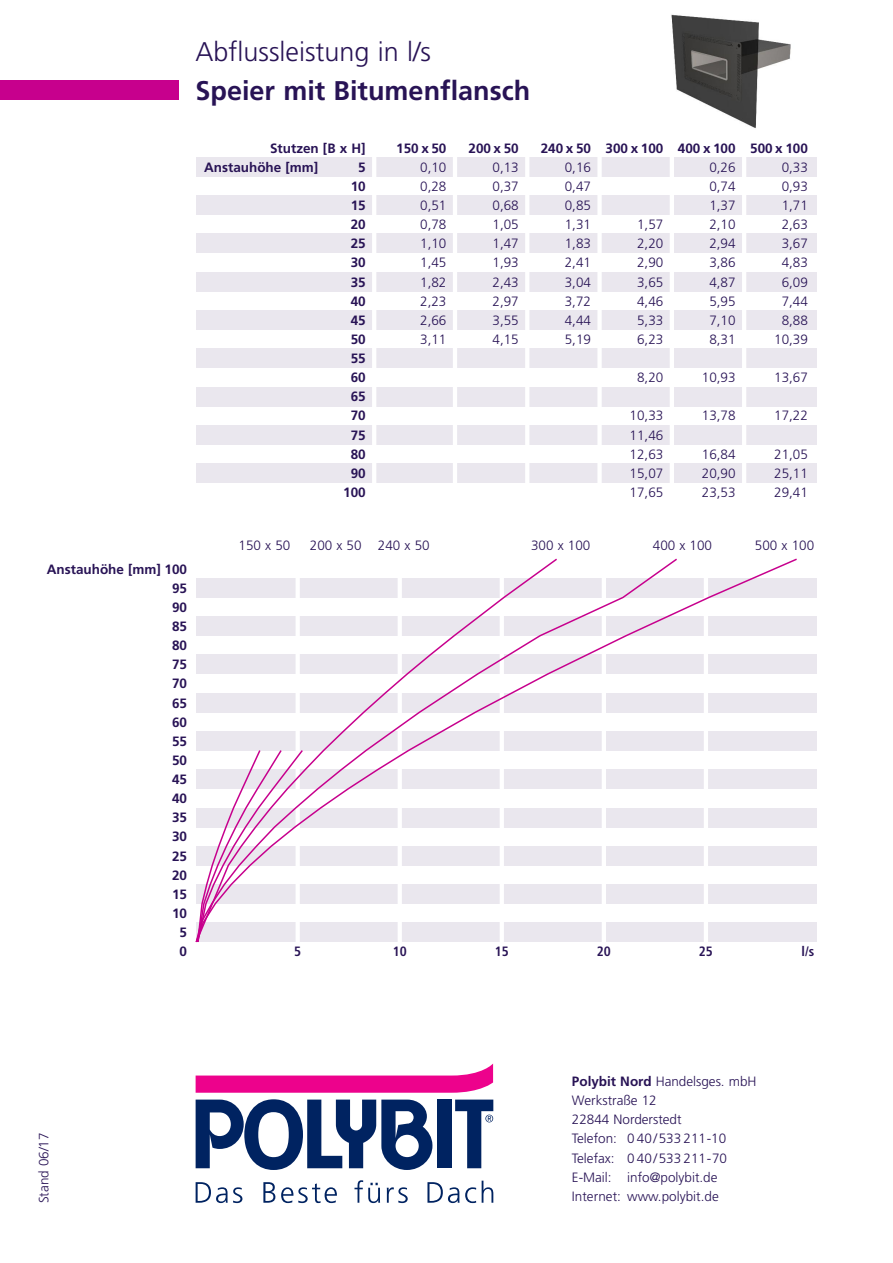
<style>
.page{position:relative;width:893px;height:1263px;background:#fff}
.page>*{position:absolute;margin:0;border:0;box-sizing:border-box;transform-origin:0 0}
.t1{font:700 27px "Frutiger";color:#281355}
.t2{font:300 27px "Frutiger";color:#281355}
.t3{font:300 13.5px/19.2px "Frutiger";color:#281355}
.t4{font:700 13.5px/19.2px "Frutiger";color:#281355}
.t5{font:700 condensed 13.5px "Frutiger";color:#281355}
.s1{font-weight:700}
</style>
<div class="page">
<div style="left:196px;top:157px;width:620px;height:19px;background:#eae7ee"></div>
<div style="left:196px;top:196px;width:620px;height:19px;background:#eae7ee"></div>
<div style="left:196px;top:234px;width:620px;height:19px;background:#eae7ee"></div>
<div style="left:196px;top:272px;width:620px;height:19px;background:#eae7ee"></div>
<div style="left:196px;top:310px;width:620px;height:20px;background:#eae7ee"></div>
<div style="left:196px;top:349px;width:620px;height:19px;background:#eae7ee"></div>
<div style="left:196px;top:387px;width:620px;height:19px;background:#eae7ee"></div>
<div style="left:196px;top:425px;width:620px;height:19px;background:#eae7ee"></div>
<div style="left:196px;top:463px;width:620px;height:20px;background:#eae7ee"></div>
<hr style="left:372px;top:119px;width:4px;height:383px;background:#fff">
<hr style="left:453px;top:119px;width:4px;height:383px;background:#fff">
<hr style="left:525px;top:119px;width:4px;height:383px;background:#fff">
<div style="left:597px;top:119px;width:5px;height:383px;background:#fff"></div>
<hr style="left:670px;top:119px;width:4px;height:383px;background:#fff">
<hr style="left:742px;top:119px;width:4px;height:383px;background:#fff">
<div style="left:0;top:81px;width:179px;height:19px;background:#c7008d"></div>
<div style="left:437px;top:1099px;width:14px;height:69px;background:#002361"></div>
<svg style="left:196px;top:1099px;width:236px;height:71px"></svg>
<svg style="left:196px;top:1063px;width:297px;height:30px"></svg>
<svg style="left:455px;top:1099px;width:38px;height:69px"></svg>
<svg style="left:196px;top:1182px;width:46px;height:21px"></svg>
<svg style="left:263px;top:1182px;width:12px;height:21px"></svg>
<svg style="left:281px;top:1183px;width:56px;height:20px"></svg>
<svg style="left:354px;top:1180px;width:26px;height:23px"></svg>
<svg style="left:387px;top:1187px;width:21px;height:16px"></svg>
<svg style="left:427px;top:1182px;width:49px;height:21px"></svg>
<svg style="left:482px;top:1180px;width:11px;height:23px"></svg>
<img style="left:671px;top:14px;width:120px;height:115px">
<div style="left:196px;top:923px;width:620px;height:19px;background:#eae7ee"></div>
<div style="left:196px;top:884px;width:620px;height:20px;background:#eae7ee"></div>
<div style="left:196px;top:846px;width:620px;height:19px;background:#eae7ee"></div>
<div style="left:196px;top:808px;width:620px;height:19px;background:#eae7ee"></div>
<div style="left:196px;top:770px;width:620px;height:19px;background:#eae7ee"></div>
<div style="left:196px;top:731px;width:620px;height:19px;background:#eae7ee"></div>
<div style="left:196px;top:693px;width:620px;height:19px;background:#eae7ee"></div>
<div style="left:196px;top:655px;width:620px;height:19px;background:#eae7ee"></div>
<div style="left:196px;top:617px;width:620px;height:19px;background:#eae7ee"></div>
<div style="left:196px;top:578px;width:620px;height:19px;background:#eae7ee"></div>
<svg style="left:195px;top:558px;width:604px;height:384px"></svg>
<svg style="left:196px;top:748px;width:108px;height:195px"></svg>
<h1 class="t2" style="left:196px;top:41px;width:237px">Abflussleistung in l/s</h1>
<h1 class="t1" style="left:196px;top:79px;width:336px">Speier mit Bitumenflansch</h1>
<p class="t4" style="left:270px;top:139px;width:97px">Stutzen [B x H]</p>
<p class="t4" style="left:396px;top:139px;width:52px">150 x 50</p>
<p class="t4" style="left:468px;top:139px;width:52px">200 x 50</p>
<p class="t4" style="left:541px;top:139px;width:269px">240 x 50 300 x 100 400 x 100 500 x 100</p>
<p class="t4" style="left:204px;top:158px;width:116px">Anstauhöhe [mm]</p>
<p class="t4" style="left:358px;top:158px;width:9px">5</p>
<p class="t3" style="left:420px;top:158px;width:28px">0,10</p>
<p class="t3" style="left:492px;top:158px;width:28px">0,13</p>
<p class="t3" style="left:565px;top:158px;width:28px">0,16</p>
<p class="t3" style="left:709px;top:158px;width:28px">0,26</p>
<p class="t3" style="left:782px;top:158px;width:28px">0,33</p>
<p class="t4" style="left:351px;top:178px;width:17px">10</p>
<p class="t3" style="left:420px;top:178px;width:28px">0,28</p>
<p class="t3" style="left:492px;top:178px;width:28px">0,37</p>
<p class="t3" style="left:565px;top:178px;width:28px">0,47</p>
<p class="t3" style="left:709px;top:178px;width:28px">0,74</p>
<p class="t3" style="left:782px;top:178px;width:28px">0,93</p>
<p class="t4" style="left:351px;top:197px;width:17px">15</p>
<p class="t3" style="left:420px;top:197px;width:28px">0,51</p>
<p class="t3" style="left:492px;top:197px;width:28px">0,68</p>
<p class="t3" style="left:565px;top:197px;width:28px">0,85</p>
<p class="t3" style="left:709px;top:197px;width:28px">1,37</p>
<p class="t3" style="left:782px;top:197px;width:28px">1,71</p>
<p class="t4" style="left:351px;top:216px;width:17px">20</p>
<p class="t3" style="left:420px;top:216px;width:28px">0,78</p>
<p class="t3" style="left:492px;top:216px;width:28px">1,05</p>
<p class="t3" style="left:565px;top:216px;width:28px">1,31</p>
<p class="t3" style="left:637px;top:216px;width:28px">1,57</p>
<p class="t3" style="left:709px;top:216px;width:28px">2,10</p>
<p class="t3" style="left:782px;top:216px;width:28px">2,63</p>
<p class="t4" style="left:351px;top:235px;width:17px">25</p>
<p class="t3" style="left:420px;top:235px;width:28px">1,10</p>
<p class="t3" style="left:492px;top:235px;width:28px">1,47</p>
<p class="t3" style="left:565px;top:235px;width:28px">1,83</p>
<p class="t3" style="left:637px;top:235px;width:28px">2,20</p>
<p class="t3" style="left:709px;top:235px;width:28px">2,94</p>
<p class="t3" style="left:782px;top:235px;width:28px">3,67</p>
<p class="t4" style="left:351px;top:254px;width:17px">30</p>
<p class="t3" style="left:420px;top:254px;width:28px">1,45</p>
<p class="t3" style="left:492px;top:254px;width:28px">1,93</p>
<p class="t3" style="left:565px;top:254px;width:28px">2,41</p>
<p class="t3" style="left:637px;top:254px;width:28px">2,90</p>
<p class="t3" style="left:709px;top:254px;width:28px">3,86</p>
<p class="t3" style="left:782px;top:254px;width:28px">4,83</p>
<p class="t4" style="left:351px;top:273px;width:17px">35</p>
<p class="t3" style="left:420px;top:273px;width:28px">1,82</p>
<p class="t3" style="left:492px;top:273px;width:28px">2,43</p>
<p class="t3" style="left:565px;top:273px;width:28px">3,04</p>
<p class="t3" style="left:637px;top:273px;width:28px">3,65</p>
<p class="t3" style="left:709px;top:273px;width:28px">4,87</p>
<p class="t3" style="left:782px;top:273px;width:28px">6,09</p>
<p class="t4" style="left:351px;top:292px;width:17px">40</p>
<p class="t3" style="left:420px;top:292px;width:28px">2,23</p>
<p class="t3" style="left:492px;top:292px;width:28px">2,97</p>
<p class="t3" style="left:565px;top:292px;width:28px">3,72</p>
<p class="t3" style="left:637px;top:292px;width:28px">4,46</p>
<p class="t3" style="left:709px;top:292px;width:28px">5,95</p>
<p class="t3" style="left:782px;top:292px;width:28px">7,44</p>
<p class="t4" style="left:351px;top:312px;width:17px">45</p>
<p class="t3" style="left:420px;top:312px;width:28px">2,66</p>
<p class="t3" style="left:492px;top:312px;width:28px">3,55</p>
<p class="t3" style="left:565px;top:312px;width:28px">4,44</p>
<p class="t3" style="left:637px;top:312px;width:28px">5,33</p>
<p class="t3" style="left:709px;top:312px;width:28px">7,10</p>
<p class="t3" style="left:782px;top:312px;width:28px">8,88</p>
<p class="t4" style="left:351px;top:331px;width:17px">50</p>
<p class="t3" style="left:420px;top:331px;width:28px">3,11</p>
<p class="t3" style="left:492px;top:331px;width:28px">4,15</p>
<p class="t3" style="left:565px;top:331px;width:28px">5,19</p>
<p class="t3" style="left:637px;top:331px;width:28px">6,23</p>
<p class="t3" style="left:709px;top:331px;width:28px">8,31</p>
<p class="t3" style="left:774px;top:331px;width:35px">10,39</p>
<p class="t4" style="left:351px;top:350px;width:17px">55<br>60</p>
<p class="t3" style="left:637px;top:369px;width:28px">8,20</p>
<p class="t3" style="left:702px;top:369px;width:35px">10,93</p>
<p class="t3" style="left:774px;top:369px;width:35px">13,67</p>
<p class="t4" style="left:351px;top:388px;width:17px">65<br>70</p>
<p class="t3" style="left:630px;top:407px;width:35px">10,33</p>
<p class="t3" style="left:702px;top:407px;width:35px">13,78</p>
<p class="t3" style="left:774px;top:407px;width:35px">17,22</p>
<p class="t4" style="left:351px;top:426px;width:17px">75</p>
<p class="t3" style="left:630px;top:426px;width:35px">11,46</p>
<p class="t4" style="left:351px;top:445px;width:17px">80</p>
<p class="t3" style="left:630px;top:445px;width:35px">12,63</p>
<p class="t3" style="left:702px;top:445px;width:35px">16,84</p>
<p class="t3" style="left:774px;top:445px;width:35px">21,05</p>
<p class="t4" style="left:351px;top:465px;width:17px">90</p>
<p class="t3" style="left:630px;top:465px;width:35px">15,07</p>
<p class="t3" style="left:702px;top:465px;width:35px">20,90</p>
<p class="t3" style="left:774px;top:465px;width:35px">25,11</p>
<p class="t4" style="left:343px;top:484px;width:24px">100</p>
<p class="t3" style="left:630px;top:484px;width:35px">17,65</p>
<p class="t3" style="left:702px;top:484px;width:35px">23,53</p>
<p class="t3" style="left:774px;top:484px;width:35px">29,41</p>
<p class="t4" style="left:47px;top:560px;width:142px;text-align:right">Anstauhöhe [mm] 100<br>95<br>90<br>85<br>80<br>75<br>70<br>65<br>60<br>55<br>50<br>45<br>40<br>35<br>30<br>25<br>20<br>15<br>10<br>5<br>0</p>
<p class="t3" style="left:239px;top:537px;width:53px">150 x 50</p>
<p class="t3" style="left:310px;top:537px;width:121px">200 x 50 240 x 50</p>
<p class="t3" style="left:531px;top:537px;width:61px">300 x 100</p>
<p class="t3" style="left:653px;top:537px;width:61px">400 x 100</p>
<p class="t3" style="left:755px;top:537px;width:61px">500 x 100</p>
<p class="t5" style="left:294px;top:946px;width:9px">5</p>
<p class="t5" style="left:393px;top:946px;width:16px">10</p>
<p class="t5" style="left:495px;top:946px;width:16px">15</p>
<p class="t5" style="left:597px;top:946px;width:16px">20</p>
<p class="t5" style="left:699px;top:946px;width:16px">25</p>
<p class="t5" style="left:802px;top:946px;width:14px">l/s</p>
<p class="t3" style="left:35px;top:1203px;width:72px;rotate:-90deg">Stand 06/17</p>
<p class="t3" style="left:572px;top:1073px;width:186px"><span class="s1">Polybit Nord</span> Handelsges. mbH<br>Werkstraße 12<br>22844 Norderstedt<br>Telefon: 0 40/533 211-10<br>Telefax: 0 40/533 211-70<br>E-Mail: info@polybit.de<br>Internet: www.polybit.de</p>
</div>
